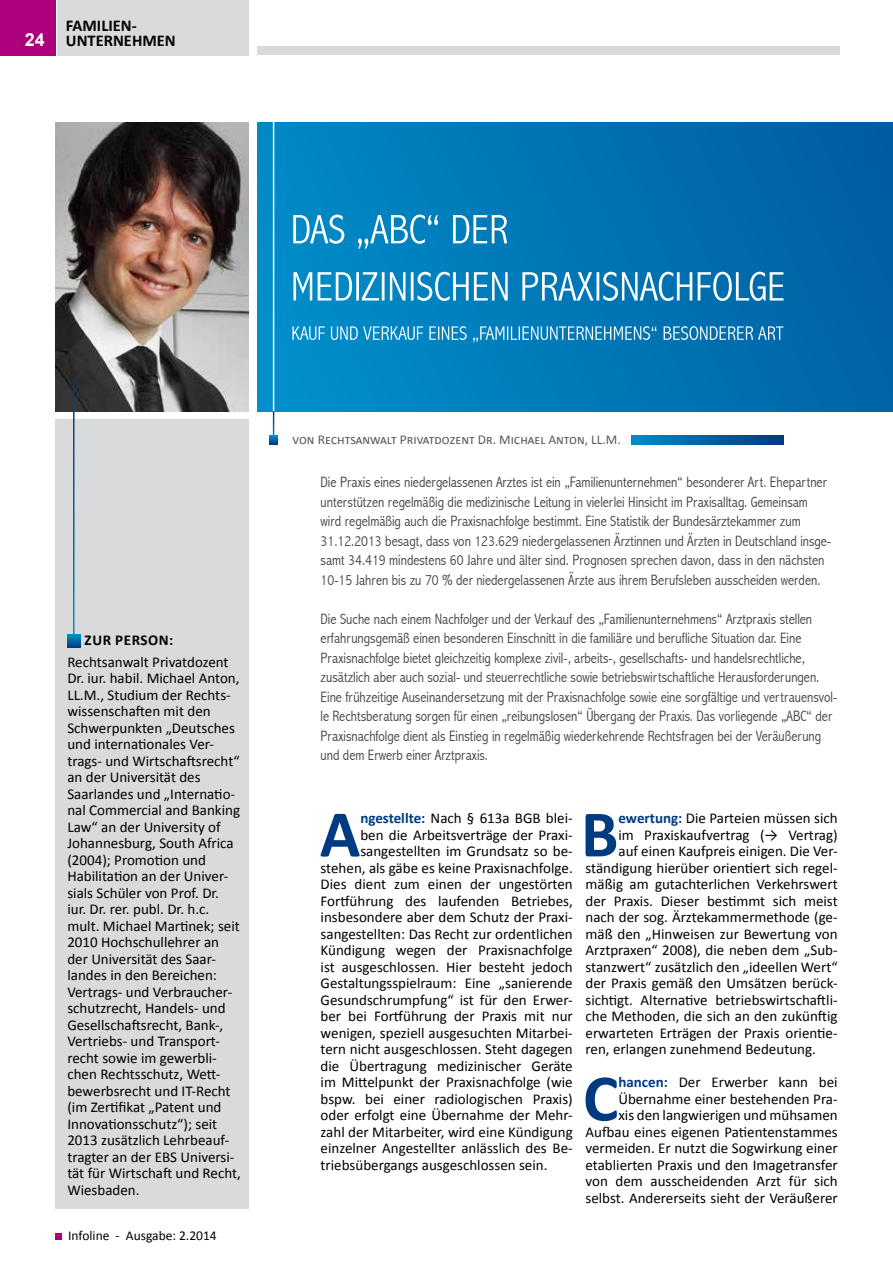
<style>
.page{position:relative;width:893px;height:1263px;background:#fff}
.page>*{position:absolute;margin:0;border:0;box-sizing:border-box;transform-origin:0 0}
.t1{font:700 67.05px "Calibri";color:#003a80}
.t2{font:700 18px "Arial";color:#fff}
.t3{font:700 16.5px/15px "Calibri";color:#000}
.t4{font:15px/16.5px "Calibri";color:#000}
.t5{font:300 condensed 15px/19.5px "Abadi";color:#414243}
.t6{font:700 15px "Calibri";letter-spacing:.04em;color:#000}
.t7{font:13.5px "Calibri";color:#58585a}
.t8{font:13.5px "Calibri";color:#000}
.s1{font-weight:700;color:#003a80}
</style>
<div class="page">
<div style="left:56px;top:1233px;width:6px;height:7px;background:#ad007c"></div>
<div style="left:57px;top:0;width:192px;height:55px;background:#d9dadb"></div>
<div style="left:0;top:0;width:56px;height:55px;background:#ad007c"></div>
<div style="left:257px;top:46px;width:583px;height:9px;background:#d9dadb"></div>
<div style="left:257px;top:122px;width:636px;height:289px;background:linear-gradient(to right,#008dc9,#005fa1)"></div>
<img style="left:56px;top:122px;width:193px;height:289px">
<div style="left:56px;top:419px;width:193px;height:790px;background:#d9dadb"></div>
<hr style="left:73px;top:378px;width:2px;height:264px;background:#fff">
<svg style="left:67px;top:635px;width:13px;height:12px"></svg>
<svg style="left:631px;top:435px;width:152px;height:9px"></svg>
<svg style="left:292px;top:326px;width:491px;height:16px;background:#3e9bca"></svg>
<svg style="left:293px;top:272px;width:490px;height:29px"></svg>
<svg style="left:293px;top:215px;width:214px;height:34px"></svg>
<hr style="left:273px;top:103px;width:1px;height:334px;background:#fff">
<svg style="left:269px;top:411px;width:9px;height:33px"></svg>
<p class="t2" style="left:25px;top:28px;width:22px">24</p>
<p class="t3" style="left:66px;top:18px;width:111px">FAMILIEN-<br>UNTERNEHMEN</p>
<p class="t6" style="left:85px;top:631px;width:90px">ZUR PERSON:</p>
<p class="t4" style="left:67px;top:653px;width:175px">Rechtsanwalt Privatdozent<br>Dr. iur. habil. Michael Anton,<br>LL.M., Studium der Rechts&shy;wissenschaften mit den<br>Schwerpunkten „Deutsches und internationales Ver&shy;trags- und Wirtschaftsrecht“ an der Universität des<br>Saarlandes und „Internatio&shy;nal Commercial and Banking<br>Law“ an der University of<br>Johannesburg, South Africa (2004); Promotion und<br>Habilitation an der Univer&shy;sials Schüler von Prof. Dr. iur. Dr. rer. publ. Dr. h.c. mult. Michael Martinek; seit<br>2010 Hochschullehrer an der Universität des Saar&shy;landes in den Bereichen:<br>Vertrags- und Verbraucher&shy;schutzrecht, Handels- und<br>Gesellschaftsrecht, Bank-,<br>Vertriebs- und Transport&shy;recht sowie im gewerbli&shy;chen Rechtsschutz, Wett&shy;bewerbsrecht und IT-Recht (im Zertifikat „Patent und<br>Innovationsschutz“); seit<br>2013 zusätzlich Lehrbeauf&shy;tragter an der EBS Universi&shy;tät für Wirtschaft und Recht,<br>Wiesbaden.</p>
<p class="t8" style="left:68px;top:1227px;width:150px">Infoline - Ausgabe: 2.2014</p>
<p class="t7" style="left:292px;top:431px;width:330px">von Rechtsanwalt Privatdozent Dr. Michael Anton, LL.M.</p>
<p class="t5" style="left:321px;top:472px;width:512px">Die Praxis eines niedergelassenen Arztes ist ein „Familienunternehmen“ besonderer Art. Ehepartner unterstützen regelmäßig die medizinische Leitung in vielerlei Hinsicht im Praxisalltag. Gemeinsam wird regelmäßig auch die Praxisnachfolge bestimmt. Eine Statistik der Bundesärztekammer zum 31.12.2013 besagt, dass von 123.629 niedergelassenen Ärztinnen und Ärzten in Deutschland insge&shy;samt 34.419 mindestens 60 Jahre und älter sind. Prognosen sprechen davon, dass in den nächsten 10-15 Jahren bis zu 70 % der niedergelassenen Ärzte aus ihrem Berufsleben ausscheiden werden.</p>
<p class="t5" style="left:321px;top:609px;width:518px">Die Suche nach einem Nachfolger und der Verkauf des „Familienunternehmens“ Arztpraxis stellen erfahrungsgemäß einen besonderen Einschnitt in die familiäre und berufliche Situation dar. Eine Praxisnachfolge bietet gleichzeitig komplexe zivil-, arbeits-, gesellschafts- und handelsrechtliche, zusätzlich aber auch sozial- und steuerrechtliche sowie betriebswirtschaftliche Herausforderungen.<br>Eine frühzeitige Auseinandersetzung mit der Praxisnachfolge sowie eine sorgfältige und vertrauensvol&shy;le Rechtsberatung sorgen für einen „reibungslosen“ Übergang der Praxis. Das vorliegende „ABC“ der Praxisnachfolge dient als Einstieg in regelmäßig wiederkehrende Rechtsfragen bei der Veräußerung und dem Erwerb einer Arztpraxis.</p>
<h1 class="t1" style="left:320px;top:791px;width:42px">A</h1>
<p class="t4" style="left:360px;top:810px;width:214px"><span class="s1">ngestellte:</span> Nach § 613a BGB blei-</p>
<p class="t4" style="left:360px;top:827px;width:214px">ben die Arbeitsverträge der Praxi-</p>
<p class="t4" style="left:360px;top:843px;width:214px">sangestellten im Grundsatz so be-</p>
<p class="t4" style="left:321px;top:860px;width:254px">stehen, als gäbe es keine Praxisnachfolge.</p>
<p class="t4" style="left:321px;top:876px;width:254px">Dies dient zum einen der ungestörten</p>
<p class="t4" style="left:321px;top:893px;width:254px">Fortführung des laufenden Betriebes,</p>
<p class="t4" style="left:321px;top:909px;width:254px">insbesondere aber dem Schutz der Praxi-</p>
<p class="t4" style="left:321px;top:926px;width:254px">sangestellten: Das Recht zur ordentlichen</p>
<p class="t4" style="left:321px;top:942px;width:254px">Kündigung wegen der Praxisnachfolge</p>
<p class="t4" style="left:321px;top:959px;width:254px">ist ausgeschlossen. Hier besteht jedoch</p>
<p class="t4" style="left:321px;top:975px;width:254px">Gestaltungsspielraum: Eine „sanierende</p>
<p class="t4" style="left:321px;top:992px;width:254px">Gesundschrumpfung“ ist für den Erwer-</p>
<p class="t4" style="left:321px;top:1008px;width:254px">ber bei Fortführung der Praxis mit nur</p>
<p class="t4" style="left:321px;top:1025px;width:254px">wenigen, speziell ausgesuchten Mitarbei-</p>
<p class="t4" style="left:321px;top:1041px;width:254px">tern nicht ausgeschlossen. Steht dagegen</p>
<p class="t4" style="left:321px;top:1058px;width:254px">die Übertragung medizinischer Geräte</p>
<p class="t4" style="left:321px;top:1074px;width:254px">im Mittelpunkt der Praxisnachfolge (wie</p>
<p class="t4" style="left:321px;top:1091px;width:254px">bspw. bei einer radiologischen Praxis)</p>
<p class="t4" style="left:321px;top:1107px;width:254px">oder erfolgt eine Übernahme der Mehr-</p>
<p class="t4" style="left:321px;top:1124px;width:254px">zahl der Mitarbeiter, wird eine Kündigung</p>
<p class="t4" style="left:321px;top:1140px;width:254px">einzelner Angestellter anlässlich des Be-</p>
<p class="t4" style="left:321px;top:1157px;width:228px">triebsübergangs ausgeschlossen sein.</p>
<h1 class="t1" style="left:581px;top:791px;width:39px">B</h1>
<p class="t4" style="left:618px;top:810px;width:221px"><span class="s1">ewertung:</span> Die Parteien müssen sich</p>
<p class="t4" style="left:618px;top:827px;width:221px">im Praxiskaufvertrag (→ Vertrag)</p>
<p class="t4" style="left:618px;top:843px;width:221px">auf einen Kaufpreis einigen. Die Ver-</p>
<p class="t4" style="left:585px;top:860px;width:254px">ständigung hierüber orientiert sich regel-</p>
<p class="t4" style="left:585px;top:876px;width:254px">mäßig am gutachterlichen Verkehrswert</p>
<p class="t4" style="left:585px;top:893px;width:254px">der Praxis. Dieser bestimmt sich meist</p>
<p class="t4" style="left:585px;top:909px;width:254px">nach der sog. Ärztekammermethode (ge-</p>
<p class="t4" style="left:585px;top:926px;width:254px">mäß den „Hinweisen zur Bewertung von</p>
<p class="t4" style="left:585px;top:942px;width:254px">Arztpraxen“ 2008), die neben dem „Sub-</p>
<p class="t4" style="left:585px;top:959px;width:254px">stanzwert“ zusätzlich den „ideellen Wert“</p>
<p class="t4" style="left:585px;top:975px;width:254px">der Praxis gemäß den Umsätzen berück-</p>
<p class="t4" style="left:585px;top:992px;width:254px">sichtigt. Alternative betriebswirtschaftli-</p>
<p class="t4" style="left:585px;top:1008px;width:254px">che Methoden, die sich an den zukünftig</p>
<p class="t4" style="left:585px;top:1025px;width:254px">erwarteten Erträgen der Praxis orientie-</p>
<p class="t4" style="left:585px;top:1041px;width:232px">ren, erlangen zunehmend Bedeutung.</p>
<h1 class="t1" style="left:583px;top:1055px;width:37px">C</h1>
<p class="t4" style="left:586px;top:1074px;width:254px;text-align:right"><span class="s1">hancen:</span> Der Erwerber kann bei Übernahme einer bestehenden Pra-<br>xis den langwierigen und mühsamen Aufbau eines eigenen Patientenstammes vermeiden. Er nutzt die Sogwirkung einer etablierten Praxis und den Imagetransfer von dem ausscheidenden Arzt für sich selbst. Andererseits sieht der Veräußerer</p>
</div>
